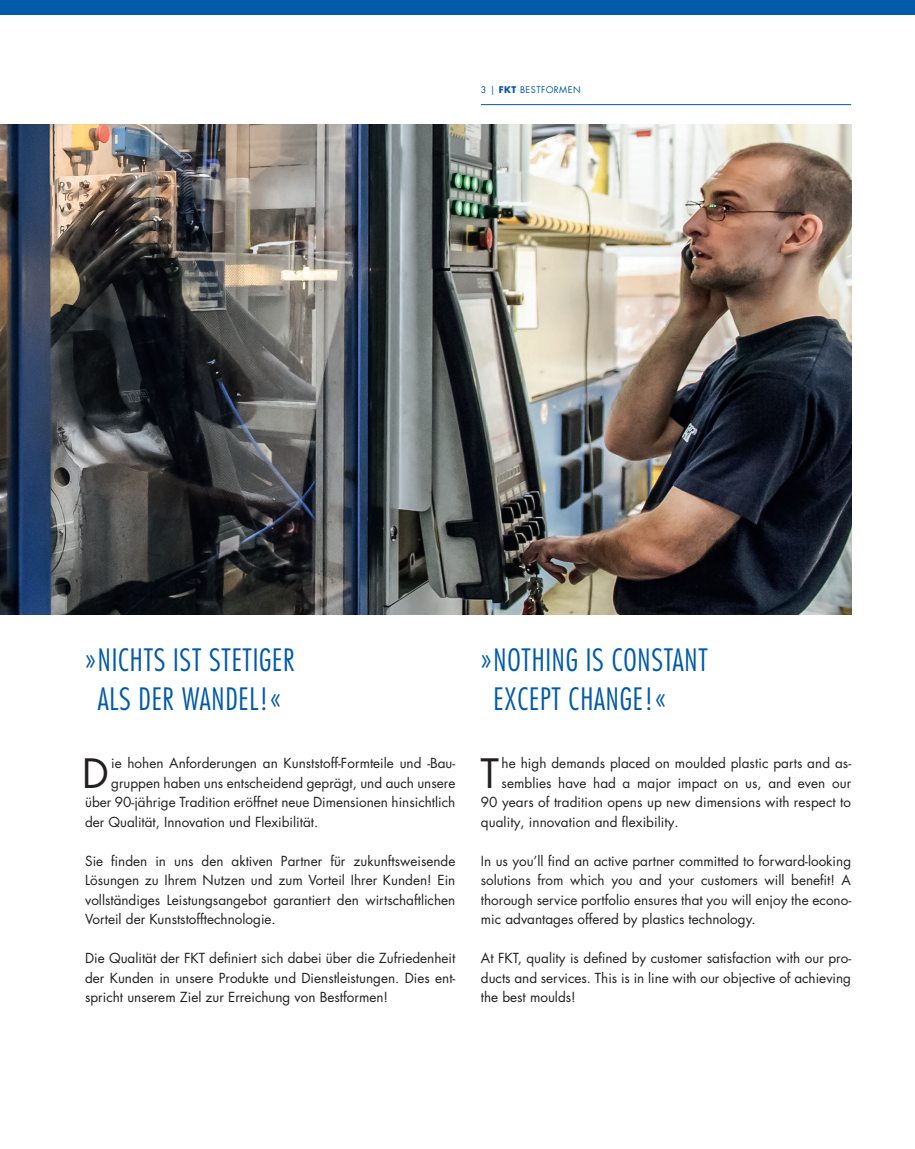
<style>
.page{position:relative;width:915px;height:1149px;background:#fff}
.page>*{position:absolute;margin:0;border:0;box-sizing:border-box;transform-origin:0 0}
.t1{font:39.3px "Futura Std";color:#231f20}
.t2{font:300 condensed 30px/39px "Futura Std";letter-spacing:.025em;color:#015aaa;text-align:center}
.t3{font:13.5px/19.5px "Futura Std";color:#231f20;text-align:justify}
.t4{font:9px "Futura Std";letter-spacing:.05em;color:#015aaa}
.s1{font-weight:700}
</style>
<div class="page">
<hr style="left:480px;top:104px;width:370px;height:1px;background:#015aaa">
<div style="left:0;top:0;width:914px;height:15px;background:#015aaa"></div>
<img style="left:0;top:124px;width:850px;height:490px">
<p class="t4" style="left:480px;top:83px;width:101px">3 | <span class="s1">FKT</span> BESTFORMEN</p>
<h2 class="t2" style="left:85px;top:639px;width:211px">»NICHTS IST STETIGER<br>ALS DER WANDEL!«</h2>
<h2 class="t2" style="left:493px;top:639px;width:215px;text-align:left;text-indent:-13px">»NOTHING IS CONSTANT<br>EXCEPT CHANGE!«</h2>
<h1 class="t1" style="left:82px;top:748px;width:28px">D</h1>
<p class="t3" style="left:111px;top:753px;width:345px">ie hohen Anforderungen an Kunststoff-Formteile und -Bau-</p>
<p class="t3" style="left:111px;top:772px;width:345px">gruppen haben uns entscheidend geprägt, und auch unsere</p>
<p class="t3" style="left:85px;top:792px;width:371px">über 90-jährige Tradition eröffnet neue Dimensionen hinsichtlich</p>
<p class="t3" style="left:85px;top:811px;width:234px">der Qualität, Innovation und Flexibilität.</p>
<p class="t3" style="left:85px;top:850px;width:371px">Sie finden in uns den aktiven Partner für zukunftsweisende Lösungen zu Ihrem Nutzen und zum Vorteil Ihrer Kunden! Ein vollständiges Leistungsangebot garantiert den wirtschaftlichen Vorteil der Kunststofftechnologie.</p>
<p class="t3" style="left:85px;top:948px;width:371px">Die Qualität der FKT definiert sich dabei über die Zufriedenheit der Kunden in unsere Produkte und Dienstleistungen. Dies ent&shy;spricht unserem Ziel zur Erreichung von Bestformen!</p>
<h1 class="t1" style="left:480px;top:748px;width:20px">T</h1>
<p class="t3" style="left:501px;top:753px;width:351px">he high demands placed on moulded plastic parts and as-</p>
<p class="t3" style="left:501px;top:772px;width:351px">semblies have had a major impact on us, and even our</p>
<p class="t3" style="left:480px;top:792px;width:371px">90 years of tradition opens up new dimensions with respect to</p>
<p class="t3" style="left:480px;top:811px;width:199px">quality, innovation and flexibility.</p>
<p class="t3" style="left:480px;top:850px;width:371px">In us you’ll find an active partner committed to forward-looking solutions from which you and your customers will benefit! A thorough service portfolio ensures that you will enjoy the econo&shy;mic advantages offered by plastics technology.</p>
<p class="t3" style="left:480px;top:948px;width:371px">At FKT, quality is defined by customer satisfaction with our pro&shy;ducts and services. This is in line with our objective of achieving the best moulds!</p>
</div>
